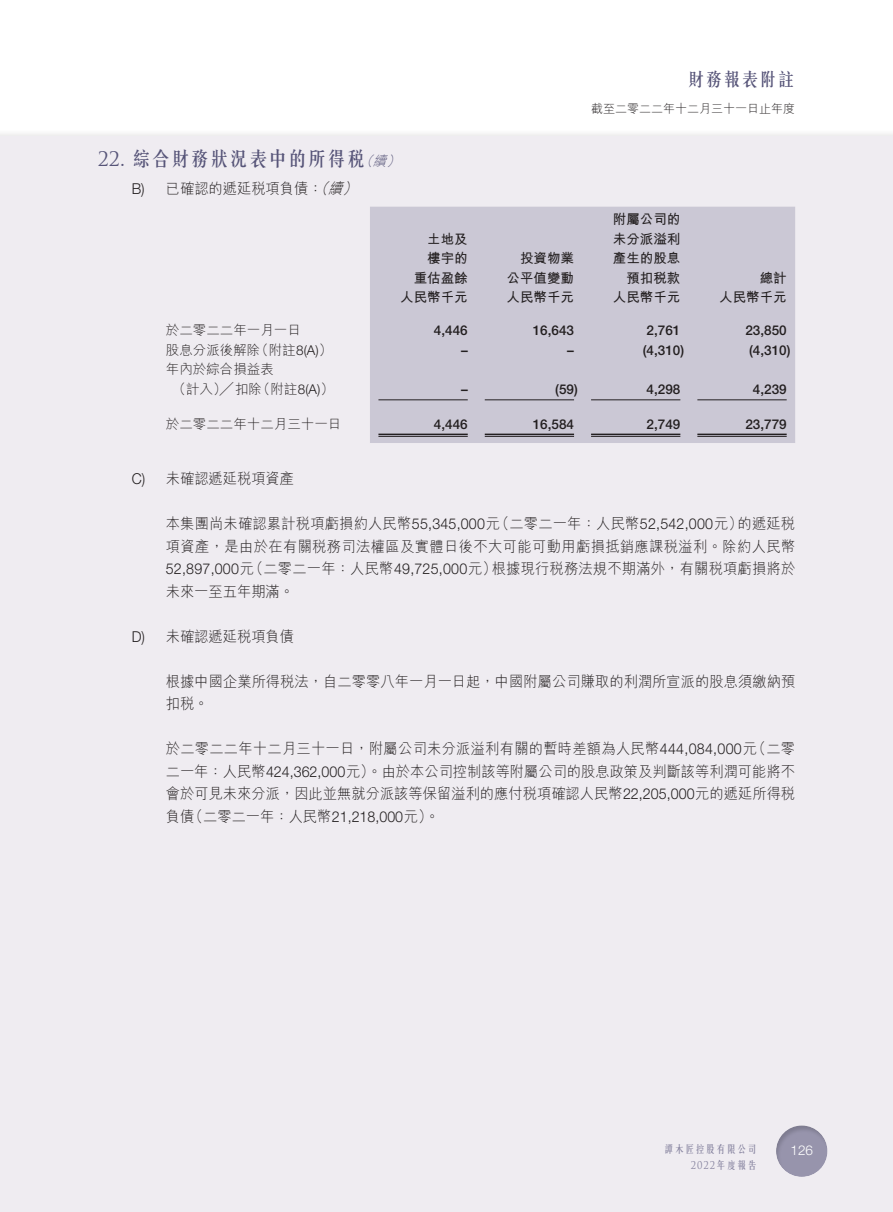
<style>
.page{position:relative;width:893px;height:1212px;background:#fff}
.page>*{position:absolute;margin:0;border:0;box-sizing:border-box;transform-origin:0 0}
.t1{font:500 19.5px "C Song 3 HK";color:#565478}
.t2{font:500 18px "C Song 3 HK";color:#565478}
.t3{font:300 15px/22.5px "M Hei HK";letter-spacing:.005em;color:#231f20;scale:.95 1}
.t4{font:300 15px "M Hei HK";letter-spacing:.03em;color:#231f20;scale:.95 1}
.t5{font:300 15px "Helvetica Neue LT Std";letter-spacing:.015em;color:#231f20;scale:.95 1}
.t6{font:italic 300 15px "M Hei HK";color:#231f20;scale:.95 1}
.t7{font:500 13.5px "Helvetica Neue LT Std";color:#231f20}
.t8{font:300 13.5px/19.5px "M Hei HK";color:#231f20}
.t9{font:700 13.5px/19.5px "M Hei HK";color:#231f20;text-align:justify}
.t10{font:300 13.5px "Helvetica Neue LT Std";color:#fff}
.t11{font:italic 300 13.5px "M Hei HK";color:#565478}
.t12{font:300 12px "M Hei HK";color:#231f20}
.t13{font:500 10.5px "C Song 3 HK";letter-spacing:.1em;color:#86839f;scale:.9 1}
.t14{font:10.5px "Trajan Pro";color:#86839f;scale:.9 1}
.s1{font-family:"Trajan Pro";font-weight:400}
.s2{font-style:italic}
.s3{font-family:"Helvetica Neue LT Std"}
.s4{font-family:"M Hei HK"}
.s5{font-family:"C Song 3 HK";font-weight:500}
</style>
<div class="page">
<div style="left:0;top:136px;width:893px;height:1076px;background:#efecf1"></div>
<div style="left:763px;top:1113px;width:79px;height:65px;background:#57585a;opacity:.25"></div>
<div style="left:370px;top:207px;width:425px;height:236px;background:#cbc8d5"></div>
<hr style="left:378px;top:399px;width:90px;height:1px;background:#231f20">
<hr style="left:485px;top:399px;width:89px;height:1px;background:#231f20">
<hr style="left:591px;top:399px;width:89px;height:1px;background:#231f20">
<hr style="left:697px;top:399px;width:90px;height:1px;background:#231f20">
<hr style="left:378px;top:434px;width:90px;height:1px;background:#231f20">
<hr style="left:378px;top:436px;width:90px;height:1px;background:#231f20">
<hr style="left:485px;top:434px;width:89px;height:1px;background:#231f20">
<hr style="left:485px;top:436px;width:89px;height:1px;background:#231f20">
<hr style="left:591px;top:434px;width:89px;height:1px;background:#231f20">
<hr style="left:591px;top:436px;width:89px;height:1px;background:#231f20">
<hr style="left:697px;top:434px;width:90px;height:1px;background:#231f20">
<hr style="left:697px;top:436px;width:90px;height:1px;background:#231f20">
<h1 class="t1" style="left:98px;top:144px;width:270px"><span class="s1">22.</span> 綜合財務狀況表中的所得稅</h1>
<p class="t6" style="left:342px;top:181px;width:21px">(</p>
<p class="t11" style="left:373px;top:154px;width:19px">續</p>
<p class="t11" style="left:359px;top:154px;width:19px">（</p>
<p class="t11" style="left:386px;top:154px;width:19px">(</p>
<p class="t6" style="left:328px;top:181px;width:21px">續</p>
<p class="t3" style="left:166px;top:177px;width:177px">已確認的遞延稅項負債<span class="s2">（</span>：</p>
<p class="t5" style="left:132px;top:180px;width:15px">B)</p>
<p class="t9" style="left:427px;top:228px;width:42px">土地及</p>
<p class="t9" style="left:427px;top:248px;width:42px">樓宇的</p>
<p class="t9" style="left:414px;top:267px;width:55px">重估盈餘</p>
<p class="t5" style="left:132px;top:470px;width:16px">C)</p>
<p class="t8" style="left:166px;top:321px;width:136px">於二零二二年一月一日</p>
<p class="t8" style="left:255px;top:340px;width:78px">（附註 <span class="s3">A(8</span> (<span class="s3">(</span></p>
<p class="t8" style="left:166px;top:340px;width:110px">股息分派後解除年內於綜合損益表</p>
<p class="t8" style="left:173px;top:379px;width:91px">（計入）╱扣除</p>
<p class="t8" style="left:257px;top:379px;width:78px">（附註 <span class="s3">A(8</span> (<span class="s3">(</span></p>
<p class="t8" style="left:166px;top:414px;width:177px">於二零二二年十二月三十一日</p>
<p class="t3" style="left:166px;top:467px;width:137px">未確認遞延稅項資產</p>
<p class="t9" style="left:400px;top:287px;width:69px">人民幣千元</p>
<p class="t7" style="left:434px;top:323px;width:35px">4,446</p>
<p class="t7" style="left:461px;top:342px;width:8px">–</p>
<p class="t7" style="left:461px;top:381px;width:8px">–</p>
<p class="t7" style="left:434px;top:416px;width:35px">4,446</p>
<p class="t2" style="left:687px;top:66px;width:110px">財務報表附註</p>
<p class="t12" style="left:591px;top:102px;width:206px">截至二零二二年十二月三十一日止年度</p>
<p class="t9" style="left:520px;top:248px;width:55px">投資物業</p>
<p class="t9" style="left:613px;top:209px;width:69px">附屬公司的未分派溢利產生的股息</p>
<p class="t9" style="left:507px;top:267px;width:69px">公平值變動</p>
<p class="t9" style="left:626px;top:267px;width:55px">預扣稅款</p>
<p class="t9" style="left:760px;top:267px;width:28px">總計</p>
<p class="t9" style="left:507px;top:287px;width:69px">人民幣千元</p>
<p class="t9" style="left:613px;top:287px;width:69px">人民幣千元</p>
<p class="t9" style="left:719px;top:287px;width:69px">人民幣千元</p>
<p class="t7" style="left:533px;top:323px;width:43px">16,643</p>
<p class="t7" style="left:647px;top:323px;width:35px">2,761</p>
<p class="t7" style="left:745px;top:323px;width:43px">23,850</p>
<p class="t7" style="left:567px;top:342px;width:8px">–</p>
<p class="t7" style="left:643px;top:342px;width:43px">)4,310(</p>
<p class="t7" style="left:749px;top:342px;width:43px">)4,310(</p>
<p class="t7" style="left:555px;top:381px;width:24px">)59(</p>
<p class="t7" style="left:647px;top:381px;width:35px">4,298</p>
<p class="t7" style="left:753px;top:381px;width:35px">4,239</p>
<p class="t7" style="left:533px;top:416px;width:43px">16,584</p>
<p class="t7" style="left:647px;top:416px;width:35px">2,749</p>
<p class="t7" style="left:745px;top:416px;width:43px">23,779</p>
<p class="t5" style="left:132px;top:627px;width:15px">D)</p>
<p class="t3" style="left:495px;top:512px;width:262px">（二零二一年：人民幣<span class="s3">52,542,000</span>元）</p>
<p class="t3" style="left:166px;top:512px;width:353px">本集團尚未確認累計稅項虧損約人民幣<span class="s3">55,345,000</span>元</p>
<p class="t4" style="left:166px;top:538px;width:664px">項資產，是由於在有關稅務司法權區及實體日後不大可能可動用虧損抵銷應課稅溢利。除約人民幣</p>
<p class="t3" style="left:492px;top:557px;width:321px">根據現行稅務法規不期滿外，有關稅項虧損將於</p>
<p class="t3" style="left:738px;top:512px;width:62px">的遞延稅</p>
<p class="t3" style="left:249px;top:557px;width:262px">（二零二一年：人民幣<span class="s3">49,725,000</span>元）</p>
<p class="t5" style="left:166px;top:560px;width:95px">52,897,000<span class="s4">元</span></p>
<p class="t3" style="left:166px;top:580px;width:137px">未來一至五年期滿。</p>
<p class="t3" style="left:166px;top:625px;width:137px">未確認遞延稅項負債</p>
<p class="t3" style="left:166px;top:670px;width:664px">根據中國企業所得稅法，自二零零八年一月一日起，中國附屬公司賺取的利潤所宣派的股息須繳納預扣稅。</p>
<p class="t3" style="left:752px;top:737px;width:47px">（二零</p>
<p class="t3" style="left:166px;top:737px;width:624px">於二零二二年十二月三十一日，附屬公司未分派溢利有關的暫時差額為人民幣<span class="s3">444,084,000</span>元</p>
<p class="t3" style="left:166px;top:760px;width:664px">二一年：人民幣<span class="s3">424,362,000</span>元）。由於本公司控制該等附屬公司的股息政策及判斷該等利潤可能將不</p>
<p class="t3" style="left:166px;top:782px;width:664px">會於可見未來分派，因此並無就分派該等保留溢利的應付稅項確認人民幣<span class="s3">22,205,000</span>元的遞延所得稅</p>
<p class="t3" style="left:189px;top:805px;width:265px">（二零二一年：人民幣<span class="s3">21,218,000</span>元。(</p>
<p class="t3" style="left:166px;top:805px;width:32px">負債</p>
<p class="t13" style="left:664px;top:1141px;width:104px">譚木匠控股有限公司</p>
<p class="t14" style="left:691px;top:1159px;width:75px">2022<span class="s5">年度報告</span></p>
<p class="t10" style="left:790px;top:1142px;width:24px">126</p>
</div>
